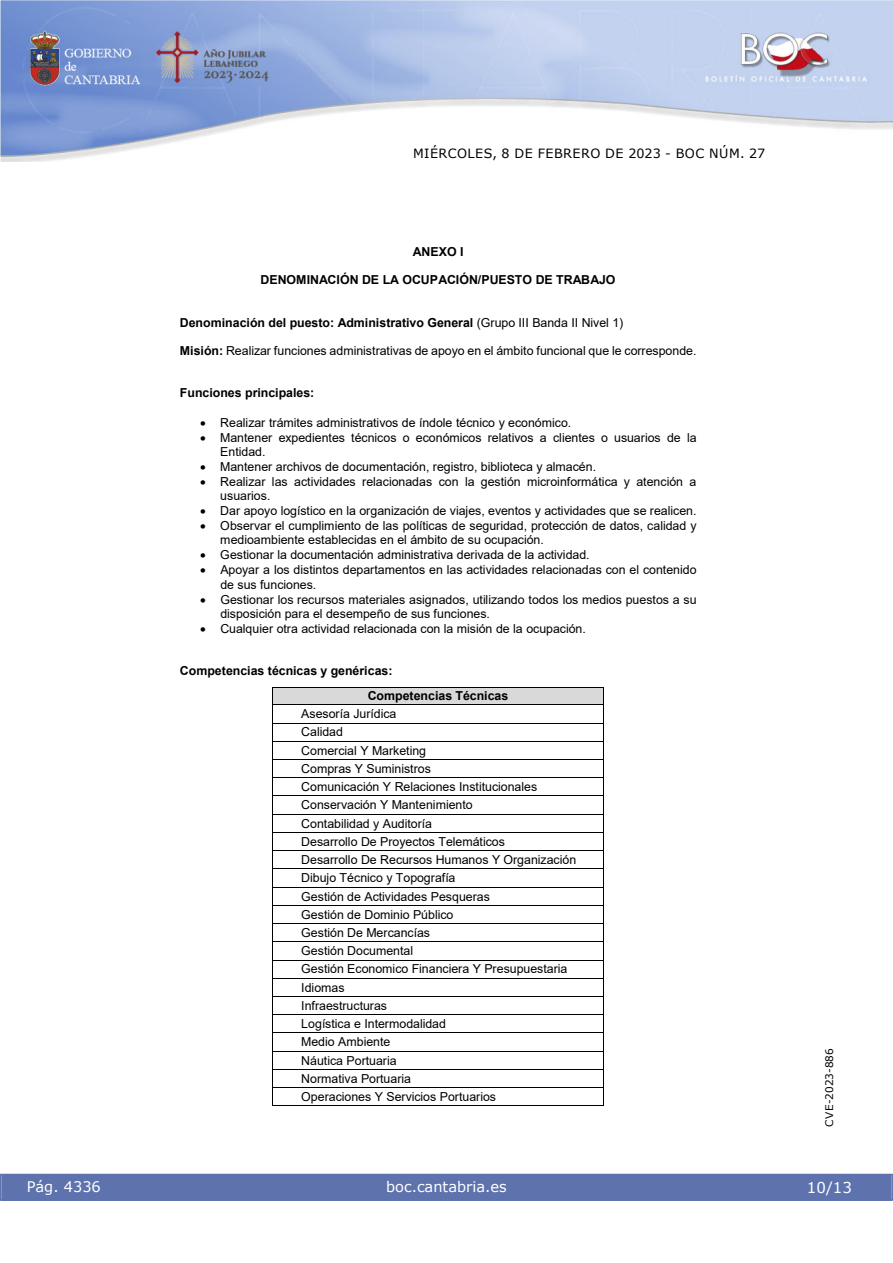
<style>
.page{position:relative;width:893px;height:1263px;background:#fff}
.page>*{position:absolute;margin:0;border:0;box-sizing:border-box;transform-origin:0 0}
.t1{font:15px "Verdana 2";color:#fff}
.t2{font:14.55px "Verdana 2";color:#fff}
.t3{font:12.75px "Verdana 2";letter-spacing:.035em;color:#000}
.t4{font:12.45px/18.1px "Arial";color:#000}
.t5{font:700 12.45px/25.2px "Arial";color:#000}
.t6{font:10.5px "Verdana 2";color:#000}
.s1{font-weight:400}
.s2{font-weight:700}
</style>
<div class="page">
<img style="left:0;top:0;width:893px;height:161px">
<div style="left:1px;top:1174px;width:890px;height:27px;background:#5e73ae"></div>
<div style="left:273px;top:688px;width:330px;height:17px;background:#d9d9d9"></div>
<hr style="left:273px;top:687px;width:330px;height:1px;background:#000">
<hr style="left:273px;top:705px;width:330px;height:1px;background:#000">
<hr style="left:273px;top:723px;width:330px;height:1px;background:#000">
<hr style="left:273px;top:741px;width:330px;height:1px;background:#000">
<hr style="left:273px;top:759px;width:330px;height:1px;background:#000">
<hr style="left:273px;top:777px;width:330px;height:1px;background:#000">
<hr style="left:273px;top:796px;width:330px;height:1px;background:#000">
<hr style="left:273px;top:814px;width:330px;height:1px;background:#000">
<hr style="left:273px;top:832px;width:330px;height:1px;background:#000">
<hr style="left:273px;top:850px;width:330px;height:1px;background:#000">
<hr style="left:273px;top:869px;width:330px;height:1px;background:#000">
<hr style="left:273px;top:887px;width:330px;height:1px;background:#000">
<hr style="left:273px;top:905px;width:330px;height:1px;background:#000">
<hr style="left:273px;top:923px;width:330px;height:1px;background:#000">
<hr style="left:273px;top:941px;width:330px;height:1px;background:#000">
<hr style="left:273px;top:960px;width:330px;height:1px;background:#000">
<hr style="left:273px;top:978px;width:330px;height:1px;background:#000">
<hr style="left:273px;top:996px;width:330px;height:1px;background:#000">
<hr style="left:273px;top:1014px;width:330px;height:1px;background:#000">
<hr style="left:273px;top:1032px;width:330px;height:1px;background:#000">
<hr style="left:273px;top:1051px;width:330px;height:1px;background:#000">
<hr style="left:273px;top:1069px;width:330px;height:1px;background:#000">
<hr style="left:273px;top:1087px;width:330px;height:1px;background:#000">
<svg style="left:272px;top:687px;width:1px;height:419px"></svg>
<hr style="left:273px;top:1105px;width:330px;height:1px;background:#000">
<svg style="left:603px;top:687px;width:1px;height:419px"></svg>
<p class="t3" style="left:413px;top:144px;width:354px">MIÉRCOLES, 8 DE FEBRERO DE 2023 - BOC NÚM. 27</p>
<p class="t5" style="left:413px;top:239px;width:52px">ANEXO I</p>
<p class="t5" style="left:261px;top:267px;width:356px">DENOMINACIÓN DE LA OCUPACIÓN/PUESTO DE TRABAJO</p>
<p class="t5" style="left:180px;top:310px;width:445px">Denominación del puesto: Administrativo General <span class="s1">(Grupo III Banda II Nivel 1)</span></p>
<p class="t4" style="left:180px;top:341px;width:518px"><span class="s2">Misión:</span> Realizar funciones administrativas de apoyo en el ámbito funcional que le corresponde.</p>
<p class="t5" style="left:180px;top:381px;width:136px">Funciones principales:</p>
<p class="t4" style="left:200px;top:413px;width:373px">• Realizar trámites administrativos de índole técnico y económico.</p>
<p class="t4" style="left:220px;top:430px;width:478px;line-height:14.1px;text-indent:-20px">• Mantener expedientes técnicos o económicos relativos a clientes o usuarios de la<br>Entidad.</p>
<p class="t4" style="left:200px;top:457px;width:397px">• Mantener archivos de documentación, registro, biblioteca y almacén.</p>
<p class="t4" style="left:220px;top:474px;width:478px;line-height:14.1px;text-indent:-20px">• Realizar las actividades relacionadas con la gestión microinformática y atención a usuarios.</p>
<p class="t4" style="left:200px;top:502px;width:498px">• Dar apoyo logístico en la organización de viajes, eventos y actividades que se realicen.</p>
<p class="t4" style="left:220px;top:519px;width:478px;line-height:14.1px;text-indent:-20px">• Observar el cumplimiento de las políticas de seguridad, protección de datos, calidad y medioambiente establecidas en el ámbito de su ocupación.</p>
<p class="t4" style="left:200px;top:546px;width:391px">• Gestionar la documentación administrativa derivada de la actividad.</p>
<p class="t4" style="left:220px;top:563px;width:478px;line-height:14.1px;text-indent:-20px">• Apoyar a los distintos departamentos en las actividades relacionadas con el contenido de sus funciones.</p>
<p class="t4" style="left:220px;top:592px;width:478px;line-height:14.1px;text-indent:-20px">• Gestionar los recursos materiales asignados, utilizando todos los medios puestos a su disposición para el desempeño de sus funciones.</p>
<p class="t4" style="left:200px;top:619px;width:387px">• Cualquier otra actividad relacionada con la misión de la ocupación.</p>
<p class="t5" style="left:368px;top:658px;width:142px;text-indent:-188px">Competencias técnicas y genéricas:<br>Competencias Técnicas</p>
<p class="t4" style="left:301px;top:705px;width:277px">Asesoría Jurídica<br>Calidad<br>Comercial Y Marketing<br>Compras Y Suministros<br>Comunicación Y Relaciones Institucionales<br>Conservación Y Mantenimiento<br>Contabilidad y Auditoría<br>Desarrollo De Proyectos Telemáticos<br>Desarrollo De Recursos Humanos Y Organización<br>Dibujo Técnico y Topografía<br>Gestión de Actividades Pesqueras<br>Gestión de Dominio Público<br>Gestión De Mercancías<br>Gestión Documental<br>Gestión Economico Financiera Y Presupuestaria<br>Idiomas<br>Infraestructuras<br>Logística e Intermodalidad<br>Medio Ambiente<br>Náutica Portuaria<br>Normativa Portuaria<br>Operaciones Y Servicios Portuarios</p>
<p class="t2" style="left:27px;top:1177px;width:76px">Pág. 4336</p>
<p class="t2" style="left:386px;top:1177px;width:122px">boc.cantabria.es</p>
<p class="t6" style="left:822px;top:1126px;width:80px;rotate:-90deg">CVE-2023-886</p>
<p class="t1" style="left:807px;top:1177px;width:46px">10/13</p>
</div>
